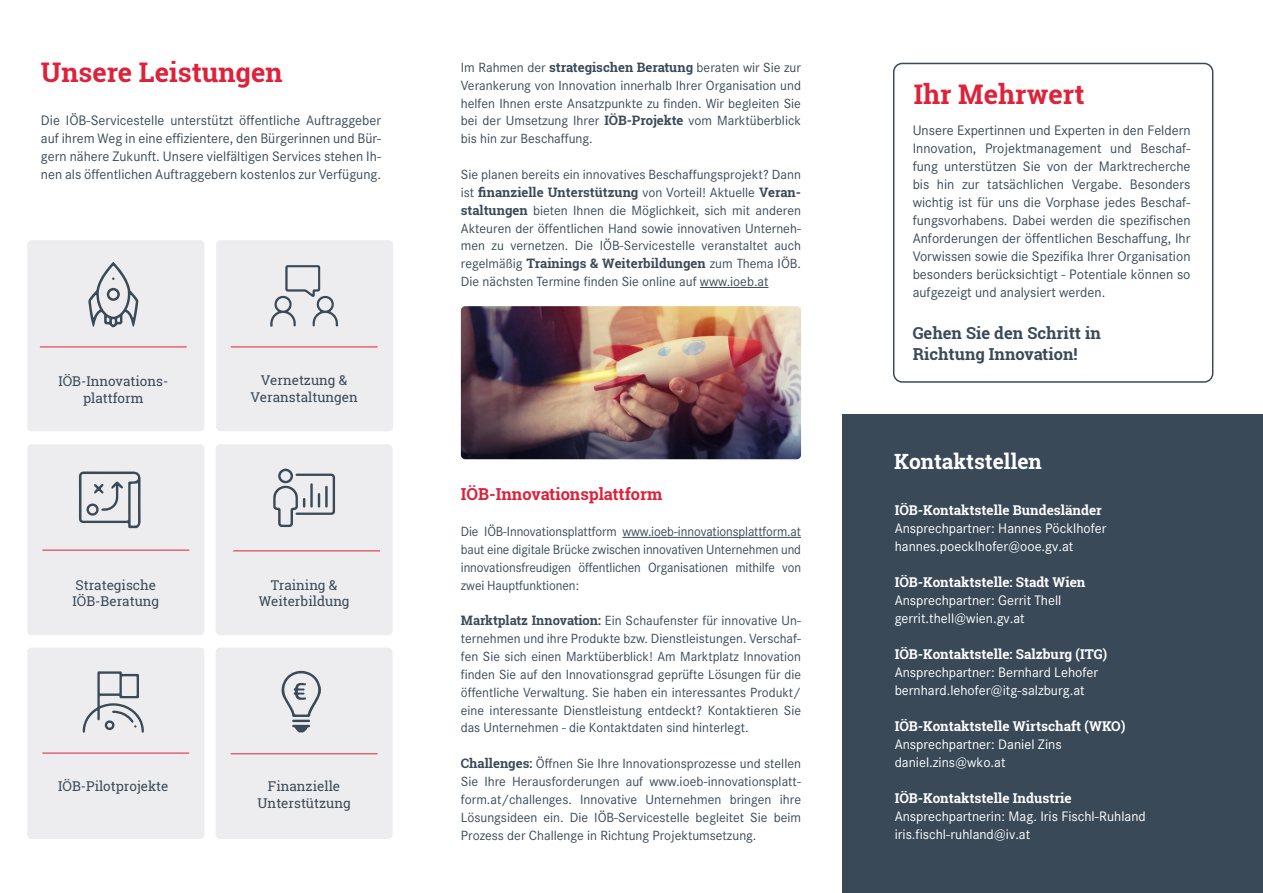
<style>
.page{position:relative;width:1263px;height:893px;background:#fff}
.page>*{position:absolute;margin:0;border:0;box-sizing:border-box;transform-origin:0 0}
.t1{font:700 27px "Roboto Slab";color:#dd223a}
.t2{font:700 21px "Roboto Slab";color:#fff}
.t3{font:700 16.5px "Roboto Slab";color:#3a4a58}
.t4{font:700 16.5px "Roboto Slab";color:#dd223a}
.t5{font:13.5px/18px "Corporate SBQ";color:#3a4a58;text-align:justify}
.t6{font:13.5px "Corporate SBQ";color:#fff}
.t7{font:700 13.5px "Roboto Slab";color:#fff}
.t8{font:13.5px/16.5px "Roboto Slab";color:#3a4a58;text-align:center}
.t9{font:13.05px/17.9px "Corporate SBQ";color:#3a4a58;text-align:justify}
.s1{font-family:"Roboto Slab";font-weight:700}
</style>
<div class="page">
<div style="left:27px;top:240px;width:177px;height:191px;background:#edecef;border-radius:4px"></div>
<hr style="left:40px;top:347px;width:147px;height:1px;background:#dd223a">
<svg style="left:88px;top:262px;width:50px;height:65px"></svg>
<div style="left:216px;top:240px;width:177px;height:191px;background:#edecef;border-radius:4px"></div>
<hr style="left:231px;top:347px;width:147px;height:1px;background:#dd223a">
<svg style="left:270px;top:265px;width:68px;height:62px"></svg>
<div style="left:27px;top:444px;width:177px;height:191px;background:#edecef;border-radius:4px"></div>
<hr style="left:42px;top:550px;width:147px;height:1px;background:#dd223a">
<svg style="left:79px;top:471px;width:62px;height:57px"></svg>
<div style="left:216px;top:444px;width:177px;height:191px;background:#edecef;border-radius:4px"></div>
<hr style="left:233px;top:550px;width:147px;height:1px;background:#dd223a">
<svg style="left:273px;top:468px;width:62px;height:59px"></svg>
<div style="left:27px;top:648px;width:177px;height:191px;background:#edecef;border-radius:4px"></div>
<hr style="left:42px;top:753px;width:147px;height:1px;background:#dd223a">
<svg style="left:83px;top:671px;width:61px;height:62px"></svg>
<div style="left:216px;top:648px;width:177px;height:191px;background:#edecef;border-radius:4px"></div>
<hr style="left:231px;top:753px;width:146px;height:1px;background:#dd223a">
<svg style="left:281px;top:670px;width:40px;height:62px"></svg>
<hr style="left:700px;top:287px;width:68px;height:1px;background:#3a4a58">
<hr style="left:622px;top:537px;width:179px;height:1px;background:#3a4a58">
<img style="left:461px;top:306px;width:340px;height:153px">
<div style="left:893px;top:63px;width:320px;height:320px;border:2px solid #3a4a58;border-radius:9px"></div>
<div style="left:842px;top:415px;width:421px;height:478px;background:#3a4958"></div>
<p class="t1" style="left:41px;top:54px;width:243px">Unsere Leistungen</p>
<p class="t5" style="left:41px;top:112px;width:342px">Die IÖB-Servicestelle unterstützt öffentliche Auftraggeber auf ihrem Weg in eine effizientere, den Bürgerinnen und Bür&shy;gern nähere Zukunft. Unsere vielfältigen Services stehen Ih&shy;nen als öffentlichen Auftraggebern kostenlos zur Verfügung.</p>
<p class="t8" style="left:58px;top:373px;width:111px">IÖB-Innovations-</p>
<p class="t8" style="left:83px;top:389px;width:62px">plattform</p>
<p class="t8" style="left:76px;top:576px;width:82px">Strategische</p>
<p class="t8" style="left:73px;top:593px;width:88px">IÖB-Beratung</p>
<p class="t8" style="left:261px;top:372px;width:88px">Vernetzung &amp;</p>
<p class="t8" style="left:250px;top:389px;width:109px">Veranstaltungen</p>
<p class="t8" style="left:259px;top:576px;width:92px">Training &amp;<br>Weiterbildung</p>
<p class="t8" style="left:58px;top:778px;width:112px">IÖB-Pilotprojekte</p>
<p class="t8" style="left:268px;top:778px;width:74px">Finanzielle</p>
<p class="t8" style="left:257px;top:795px;width:95px">Unterstützung</p>
<p class="t9" style="left:461px;top:59px;width:342px">Im Rahmen der <span class="s1">strategischen Beratung</span> beraten wir Sie zur Verankerung von Innovation innerhalb Ihrer Organisation und helfen Ihnen erste Ansatzpunkte zu finden. Wir begleiten Sie bei der Umsetzung Ihrer <span class="s1">IÖB-Projekte</span> vom Marktüberblick bis hin zur Beschaffung.</p>
<p class="t9" style="left:461px;top:166px;width:342px">Sie planen bereits ein innovatives Beschaffungsprojekt? Dann ist <span class="s1">finanzielle Unterstützung</span> von Vorteil! Aktuelle <span class="s1">Veran&shy;staltungen</span> bieten Ihnen die Möglichkeit, sich mit anderen Akteuren der öffentlichen Hand sowie innovativen Unterneh&shy;men zu vernetzen. Die IÖB-Servicestelle veranstaltet auch regelmäßig <span class="s1">Trainings &amp; Weiterbildungen</span> zum Thema IÖB.<br>Die nächsten Termine finden Sie online auf www.ioeb.at</p>
<p class="t4" style="left:461px;top:483px;width:203px">IÖB-Innovationsplattform</p>
<p class="t9" style="left:461px;top:523px;width:342px">Die IÖB-Innovationsplattform www.ioeb-innovationsplattform.at baut eine digitale Brücke zwischen innovativen Unternehmen und innovationsfreudigen öffentlichen Organisationen mithilfe von zwei Hauptfunktionen:</p>
<p class="t9" style="left:461px;top:612px;width:342px"><span class="s1">Marktplatz Innovation:</span> Ein Schaufenster für innovative Un&shy;ternehmen und ihre Produkte bzw. Dienstleistungen. Verschaf&shy;fen Sie sich einen Marktüberblick! Am Marktplatz Innovation finden Sie auf den Innovationsgrad geprüfte Lösungen für die öffentliche Verwaltung. Sie haben ein interessantes Produkt/ eine interessante Dienstleistung entdeckt? Kontaktieren Sie das Unternehmen - die Kontaktdaten sind hinterlegt.</p>
<p class="t9" style="left:461px;top:755px;width:342px"><span class="s1">Challenges:</span> Öffnen Sie Ihre Innovationsprozesse und stellen Sie Ihre Herausforderungen auf www.ioeb-innovationsplatt&shy;form.at/challenges. Innovative Unternehmen bringen ihre Lösungsideen ein. Die IÖB-Servicestelle begleitet Sie beim Prozess der Challenge in Richtung Projektumsetzung.</p>
<p class="t1" style="left:914px;top:76px;width:172px">Ihr Mehrwert</p>
<p class="t5" style="left:913px;top:121px;width:279px">Unsere Expertinnen und Experten in den Feldern Innovation, Projektmanagement und Beschaf&shy;fung unterstützen Sie von der Marktrecherche bis hin zur tatsächlichen Vergabe. Besonders wichtig ist für uns die Vorphase jedes Beschaf&shy;fungsvorhabens. Dabei werden die spezifischen Anforderungen der öffentlichen Beschaffung, Ihr Vorwissen sowie die Spezifika Ihrer Organisation besonders berücksichtigt - Potentiale können so aufgezeigt und analysiert werden.</p>
<p class="t3" style="left:913px;top:322px;width:190px">Gehen Sie den Schritt in</p>
<p class="t3" style="left:913px;top:343px;width:166px">Richtung Innovation!</p>
<p class="t2" style="left:894px;top:447px;width:149px">Kontaktstellen</p>
<p class="t7" style="left:895px;top:501px;width:209px">IÖB-Kontaktstelle Bundesländer</p>
<p class="t6" style="left:895px;top:521px;width:213px">Ansprechpartner: Hannes Pöcklhofer</p>
<p class="t6" style="left:895px;top:539px;width:180px">hannes.poecklhofer@ooe.gv.at</p>
<p class="t7" style="left:895px;top:573px;width:192px">IÖB-Kontaktstelle: Stadt Wien</p>
<p class="t6" style="left:895px;top:593px;width:168px">Ansprechpartner: Gerrit Thell</p>
<p class="t6" style="left:895px;top:611px;width:132px">gerrit.thell@wien.gv.at</p>
<p class="t7" style="left:895px;top:645px;width:214px">IÖB-Kontaktstelle: Salzburg (ITG)</p>
<p class="t6" style="left:895px;top:665px;width:205px">Ansprechpartner: Bernhard Lehofer</p>
<p class="t6" style="left:895px;top:683px;width:191px">bernhard.lehofer@itg-salzburg.at</p>
<p class="t7" style="left:895px;top:717px;width:232px">IÖB-Kontaktstelle Wirtschaft (WKO)</p>
<p class="t6" style="left:895px;top:737px;width:168px">Ansprechpartner: Daniel Zins</p>
<p class="t6" style="left:895px;top:755px;width:112px">daniel.zins@wko.at</p>
<p class="t7" style="left:895px;top:789px;width:178px">IÖB-Kontaktstelle Industrie</p>
<p class="t6" style="left:895px;top:809px;width:253px">Ansprechpartnerin: Mag. Iris Fischl-Ruhland</p>
<p class="t6" style="left:895px;top:827px;width:137px">iris.fischl-ruhland@iv.at</p>
</div>
